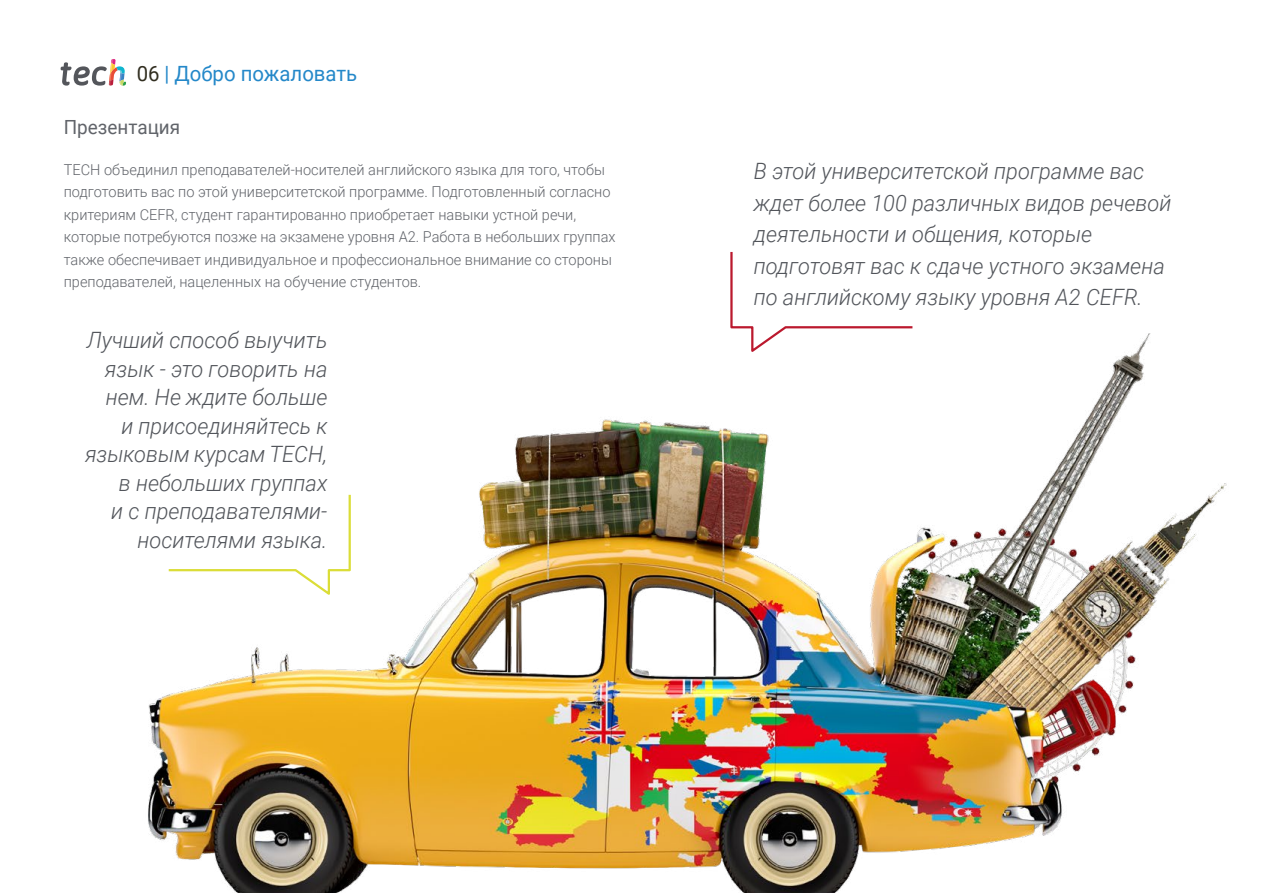
<style>
.page{position:relative;width:1263px;height:893px;background:#fff}
.page>*{position:absolute;margin:0;border:0;box-sizing:border-box;transform-origin:0 0}
.t1{font:italic 300 22.5px/28.5px "Roboto";color:#52555b;text-align:right}
.t2{font:21px "Roboto";color:#2488c9}
.t3{font:19.5px "Roboto";color:#61646a}
.t4{font:300 15px/22.5px "Roboto";color:#61646a}
.s1{color:#312e20}
</style>
<div class="page">
<img style="left:148px;top:334px;width:1079px;height:559px">
<svg style="left:166px;top:493px;width:186px;height:105px"></svg>
<svg style="left:729px;top:251px;width:186px;height:104px"></svg>
<svg style="left:61px;top:59px;width:65px;height:27px"></svg>
<h2 class="t2" style="left:137px;top:59px;width:222px"><span class="s1">06</span> | Добро пожаловать</h2>
<h3 class="t3" style="left:64px;top:113px;width:118px">Презентация</h3>
<p class="t4" style="left:64px;top:158px;width:553px">TECH объединил преподавателей-носителей английского языка для того, чтобы подготовить вас по этой университетской программе. Подготовленный согласно критериям CEFR, студент гарантированно приобретает навыки устной речи, которые потребуются позже на экзамене уровня А2. Работа в небольших группах также обеспечивает индивидуальное и профессиональное внимание со стороны преподавателей, нацеленных на обучение студентов.</p>
<h1 class="t1" style="left:85px;top:325px;width:244px">Лучший способ выучить язык - это говорить на нем. Не ждите больше<br>и присоединяйтесь к языковым курсам TECH, в небольших группах<br>и с преподавателями&shy;носителями языка.</h1>
<h1 class="t1" style="left:754px;top:155px;width:419px;line-height:31.5px;text-align:left">В этой университетской программе вас ждет более 100 различных видов речевой деятельности и общения, которые подготовят вас к сдаче устного экзамена по английскому языку уровня A2 CEFR.</h1>
</div>
